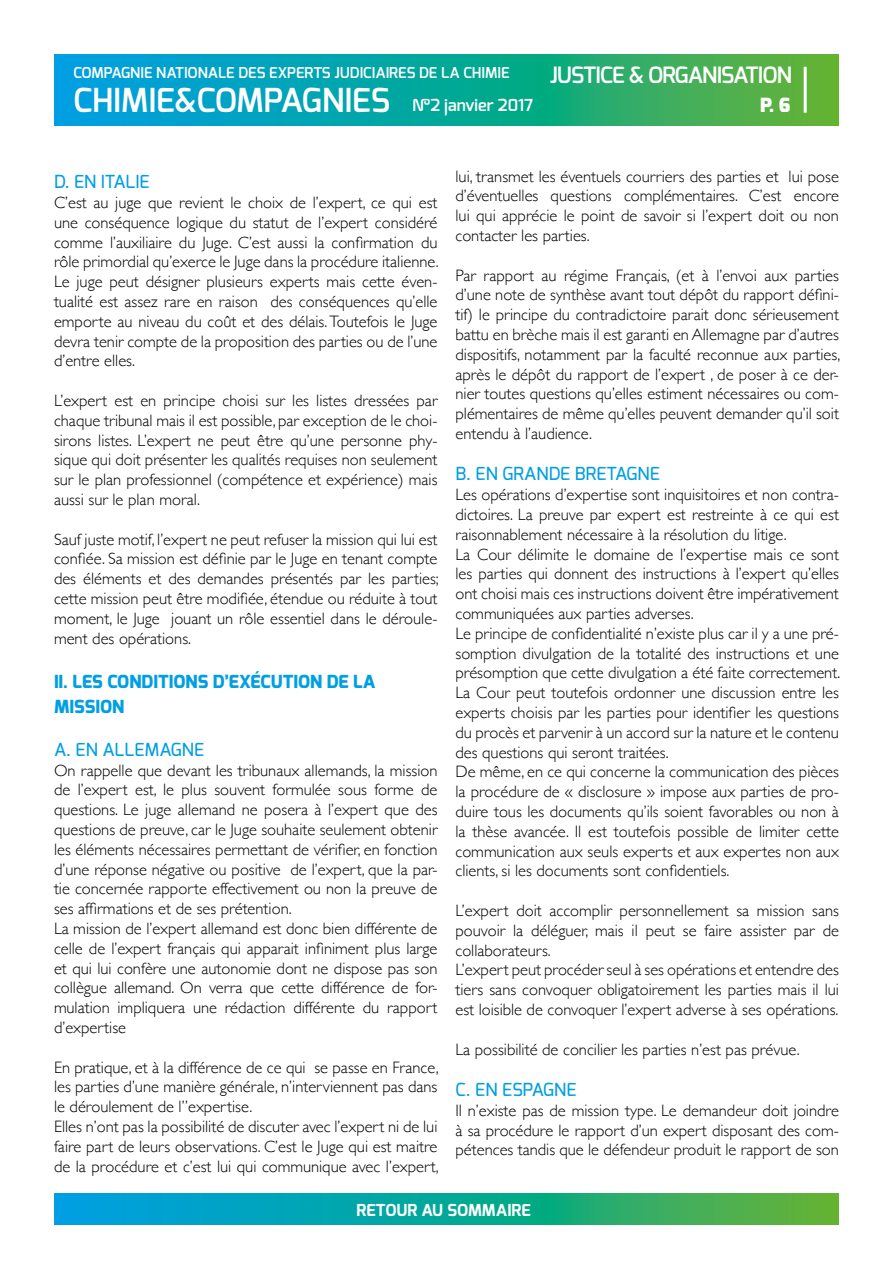
<style>
.page{position:relative;width:893px;height:1263px;background:#fff}
.page>*{position:absolute;margin:0;border:0;box-sizing:border-box;transform-origin:0 0}
.t1{font:600 33px "Exo";color:#fff}
.t2{font:600 22.5px "Exo";letter-spacing:-.035em;color:#fff}
.t3{font:900 19.5px "Exo";color:#fff}
.t4{font:500 18px "Exo";color:#009fe3}
.t5{font:800 18px/24.6px "Exo";color:#009fe3}
.t6{font:300 16.5px/19.8px "Gill Sans";color:#000;text-align:justify}
.t7{font:700 16.5px "Exo";color:#fff}
.t8{font:600 16.5px "Exo";color:#fff}
.t9{font:600 15px "Exo";color:#fff}
</style>
<div class="page">
<svg style="left:54px;top:54px;width:785px;height:71px;background:#17a892"></svg>
<hr style="left:804px;top:67px;width:3px;height:46px;background:#fff">
<svg style="left:54px;top:1193px;width:785px;height:32px;background:#17a892"></svg>
<p class="t2" style="left:550px;top:61px;width:244px">JUSTICE &amp; ORGANISATION</p>
<p class="t9" style="left:73px;top:63px;width:438px">COMPAGNIE NATIONALE DES EXPERTS JUDICIAIRES DE LA CHIMIE</p>
<p class="t8" style="left:412px;top:95px;width:122px">№2 janvier 2017</p>
<h1 class="t1" style="left:73px;top:79px;width:318px">CHIMIE&amp;COMPAGNIES</h1>
<p class="t3" style="left:760px;top:93px;width:32px">P. 6</p>
<p class="t4" style="left:54px;top:170px;width:97px">D. EN ITALIE</p>
<p class="t6" style="left:54px;top:192px;width:386px">C’est au juge que revient le choix de l’expert, ce qui est une conséquence logique du statut de l’expert considéré comme l’auxiliaire du Juge. C’est aussi la confirmation du rôle primordial qu’exerce le Juge dans la procédure italienne.</p>
<p class="t6" style="left:54px;top:271px;width:385px">Le juge peut désigner plusieurs experts mais cette éven&shy;tualité est assez rare en raison des conséquences qu’elle emporte au niveau du coût et des délais. Toutefois le Juge devra tenir compte de la proposition des parties ou de l’une d’entre elles.</p>
<p class="t6" style="left:54px;top:390px;width:385px">L’expert est en principe choisi sur les listes dressées par chaque tribunal mais il est possible, par exception de le choi&shy;sirons listes. L’expert ne peut être qu’une personne phy&shy;sique qui doit présenter les qualités requises non seulement sur le plan professionnel (compétence et expérience) mais aussi sur le plan moral.</p>
<p class="t6" style="left:54px;top:528px;width:386px">Sauf juste motif, l’expert ne peut refuser la mission qui lui est confiée. Sa mission est définie par le Juge en tenant compte des éléments et des demandes présentés par les parties; cette mission peut être modifiée, étendue ou réduite à tout moment, le Juge jouant un rôle essentiel dans le déroule&shy;ment des opérations.</p>
<p class="t5" style="left:54px;top:669px;width:323px">II. LES CONDITIONS D’EXÉCUTION DE LA<br>MISSION</p>
<p class="t4" style="left:54px;top:738px;width:152px">A. EN ALLEMAGNE</p>
<p class="t6" style="left:54px;top:759px;width:385px">On rappelle que devant les tribunaux allemands, la mission de l’expert est, le plus souvent formulée sous forme de questions. Le juge allemand ne posera à l’expert que des questions de preuve, car le Juge souhaite seulement obtenir les éléments nécessaires permettant de vérifier, en fonction d’une réponse négative ou positive de l’expert, que la par&shy;tie concernée rapporte effectivement ou non la preuve de ses affirmations et de ses prétention.</p>
<p class="t6" style="left:54px;top:918px;width:385px">La mission de l’expert allemand est donc bien différente de celle de l’expert français qui apparait infiniment plus large et qui lui confère une autonomie dont ne dispose pas son collègue allemand. On verra que cette différence de for&shy;mulation impliquera une rédaction différente du rapport d’expertise</p>
<p class="t6" style="left:54px;top:1056px;width:386px">En pratique, et à la différence de ce qui se passe en France, les parties d’une manière générale, n’interviennent pas dans le déroulement de l’’expertise.</p>
<p class="t6" style="left:54px;top:1116px;width:386px">Elles n’ont pas la possibilité de discuter avec l’expert ni de lui faire part de leurs observations. C’est le Juge qui est maitre de la procédure et c’est lui qui communique avec l’expert,</p>
<p class="t6" style="left:455px;top:165px;width:385px">lui, transmet les éventuels courriers des parties et lui pose d’éventuelles questions complémentaires. C’est encore lui qui apprécie le point de savoir si l’expert doit ou non contacter les parties.</p>
<p class="t6" style="left:455px;top:264px;width:386px">Par rapport au régime Français, (et à l’envoi aux parties d’une note de synthèse avant tout dépôt du rapport défini&shy;tif) le principe du contradictoire parait donc sérieusement battu en brèche mais il est garanti en Allemagne par d’autres dispositifs, notamment par la faculté reconnue aux parties, après le dépôt du rapport de l’expert , de poser à ce der&shy;nier toutes questions qu’elles estiment nécessaires ou com&shy;plémentaires de même qu’elles peuvent demander qu’il soit entendu à l’audience.</p>
<p class="t4" style="left:455px;top:462px;width:206px">B. EN GRANDE BRETAGNE</p>
<p class="t6" style="left:455px;top:484px;width:385px">Les opérations d’expertise sont inquisitoires et non contra&shy;dictoires. La preuve par expert est restreinte à ce qui est raisonnablement nécessaire à la résolution du litige.</p>
<p class="t6" style="left:455px;top:543px;width:385px">La Cour délimite le domaine de l’expertise mais ce sont les parties qui donnent des instructions à l’expert qu’elles ont choisi mais ces instructions doivent être impérativement communiquées aux parties adverses.</p>
<p class="t6" style="left:455px;top:623px;width:386px">Le principe de confidentialité n’existe plus car il y a une pré&shy;somption divulgation de la totalité des instructions et une présomption que cette divulgation a été faite correctement.</p>
<p class="t6" style="left:455px;top:682px;width:385px">La Cour peut toutefois ordonner une discussion entre les experts choisis par les parties pour identifier les questions du procès et parvenir à un accord sur la nature et le contenu des questions qui seront traitées.</p>
<p class="t6" style="left:455px;top:761px;width:385px">De même, en ce qui concerne la communication des pièces la procédure de « disclosure » impose aux parties de pro&shy;duire tous les documents qu’ils soient favorables ou non à la thèse avancée. Il est toutefois possible de limiter cette communication aux seuls experts et aux expertes non aux clients, si les documents sont confidentiels.</p>
<p class="t6" style="left:455px;top:900px;width:385px">L’expert doit accomplir personnellement sa mission sans pouvoir la déléguer, mais il peut se faire assister par de collaborateurs.</p>
<p class="t6" style="left:455px;top:959px;width:385px">L’expert peut procéder seul à ses opérations et entendre des tiers sans convoquer obligatoirement les parties mais il lui est loisible de convoquer l’expert adverse à ses opérations.</p>
<p class="t6" style="left:455px;top:1038px;width:346px">La possibilité de concilier les parties n’est pas prévue.</p>
<p class="t4" style="left:455px;top:1078px;width:123px">C. EN ESPAGNE</p>
<p class="t6" style="left:455px;top:1100px;width:385px">Il n’existe pas de mission type. Le demandeur doit joindre à sa procédure le rapport d’un expert disposant des com&shy;pétences tandis que le défendeur produit le rapport de son</p>
<p class="t7" style="left:357px;top:1200px;width:176px">RETOUR AU SOMMAIRE</p>
</div>
